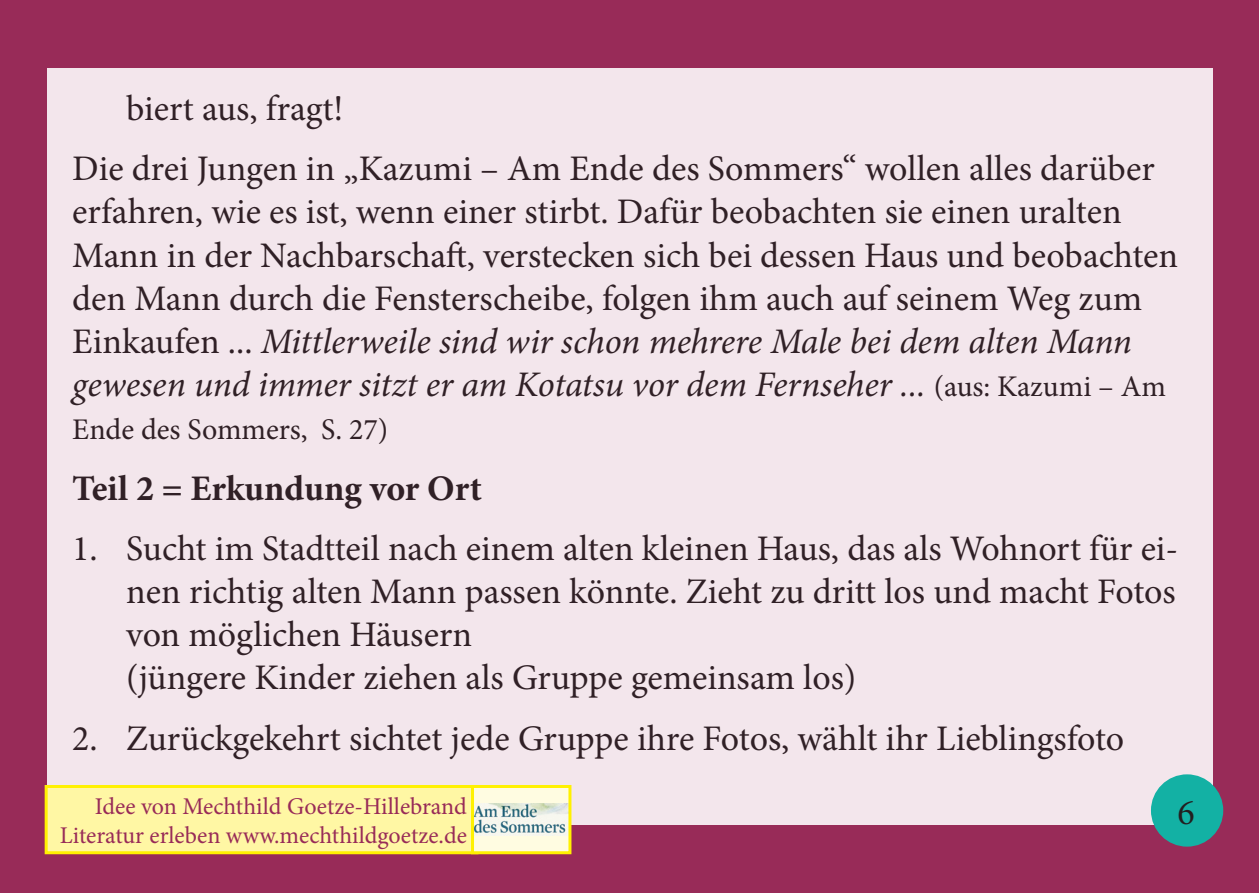
<style>
.page{position:relative;width:1259px;height:893px;background:#982b58}
.page>*{position:absolute;margin:0;border:0;box-sizing:border-box;transform-origin:0 0}
.t1{font:36px/43.2px "Minion Pro";color:#231f20}
.t2{font:700 36px "Minion Pro";color:#231f20}
.t3{font:30px "Minion Pro";color:#231f20}
.t4{font:24px/28.8px "Minion Pro";color:#982b58;text-align:right}
.s1{font-style:italic}
.s2{font-size:30px}
</style>
<div class="page">
<div style="left:47px;top:68px;width:1165px;height:757px;background:#f3e6ec"></div>
<div style="left:46px;top:786px;width:431px;height:67px;background:#fff7a4"></div>
<div style="left:45px;top:785px;width:433px;height:69px;border:3px solid #fff101"></div>
<div style="left:472px;top:786px;width:98px;height:67px;background:#fffce1"></div>
<img style="left:475px;top:803px;width:92px;height:33px">
<div style="left:471px;top:785px;width:100px;height:69px;border:3px solid #fff101"></div>
<div style="left:1152px;top:776px;width:69px;height:69px;background:#13b1a4;border-radius:50%"></div>
<div style="left:1151px;top:774px;width:72px;height:73px;border:3px solid #13b1a4;border-radius:50%"></div>
<p class="t1" style="left:72px;top:78px;width:1084px;line-height:60.3px;text-indent:54px">biert aus, fragt!<br>Die drei Jungen in „Kazumi – Am Ende des Sommers“ wollen alles darüber</p>
<p class="t1" style="left:72px;top:190px;width:1107px">erfahren, wie es ist, wenn einer stirbt. Dafür beobachten sie einen uralten Mann in der Nachbarschaft, verstecken sich bei dessen Haus und beobachten den Mann durch die Fensterscheibe, folgen ihm auch auf seinem Weg zum Einkaufen ... <span class="s1">Mittlerweile sind wir schon mehrere Male bei dem alten Mann gewesen und immer sitzt er am Kotatsu vor dem Fernseher ...</span> <span class="s2">(aus: Kazumi – Am</span></p>
<p class="t3" style="left:72px;top:410px;width:317px">Ende des Sommers, S. 27)</p>
<p class="t2" style="left:72px;top:463px;width:411px">Teil 2 = Erkundung vor Ort</p>
<p class="t1" style="left:126px;top:527px;width:1053px;text-indent:-54px">1. Sucht im Stadtteil nach einem alten kleinen Haus, das als Wohnort für ei&shy;nen richtig alten Mann passen könnte. Zieht zu dritt los und macht Fotos von möglichen Häusern<br>(jüngere Kinder ziehen als Gruppe gemeinsam los)</p>
<p class="t1" style="left:72px;top:717px;width:1053px">2. Zurückgekehrt sichtet jede Gruppe ihre Fotos, wählt ihr Lieblingsfoto</p>
<p class="t4" style="left:60px;top:792px;width:409px">Idee von Mechthild Goetze-Hillebrand<br>Literatur erleben www.mechthildgoetze.de</p>
<p class="t1" style="left:1177px;top:791px;width:19px">6</p>
</div>
